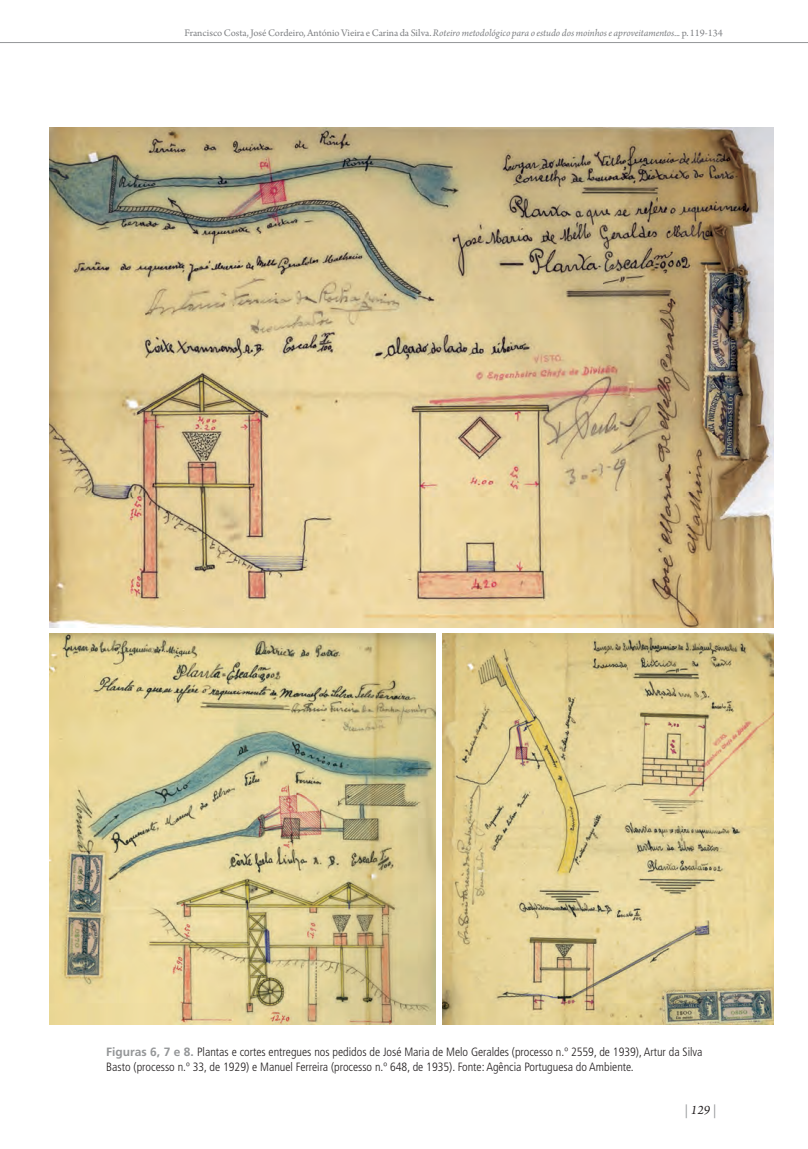
<style>
.page{position:relative;width:808px;height:1149px;background:#fff}
.page>*{position:absolute;margin:0;border:0;box-sizing:border-box;transform-origin:0 0}
.t1{font:italic 13.5px "Arno Pro";color:#231f20}
.t2{font:300 condensed 12px/14.4px "Frutiger LT Std";color:#231f20}
.t3{font:10.5px "Arno Pro";color:#808285}
.s1{font-style:italic}
.s2{font-weight:700;font-stretch:normal;color:#949698}
.s3{font-style:normal;color:#949698}
</style>
<div class="page">
<hr style="left:0;top:42px;width:808px;height:1px;background:#949698">
<img style="left:49px;top:128px;width:725px;height:499px">
<img style="left:442px;top:633px;width:332px;height:391px">
<img style="left:49px;top:633px;width:387px;height:391px">
<p class="t3" style="left:184px;top:27px;width:540px">Francisco Costa, José Cordeiro, António Vieira e Carina da Silva. <span class="s1">Roteiro metodológico para o estudo dos moinhos e aproveitamentos...</span> p. 119-134</p>
<p class="t2" style="left:106px;top:1044px;width:598px"><span class="s2">Figuras 6, 7 e 8.</span> Plantas e cortes entregues nos pedidos de José Maria de Melo Geraldes (processo n.º 2559, de 1939), Artur da Silva<br>Basto (processo n.º 33, de 1929) e Manuel Ferreira (processo n.º 648, de 1935). Fonte: Agência Portuguesa do Ambiente.</p>
<p class="t1" style="left:684px;top:1101px;width:34px"><span class="s3">|</span> 129 <span class="s3">|</span></p>
</div>
